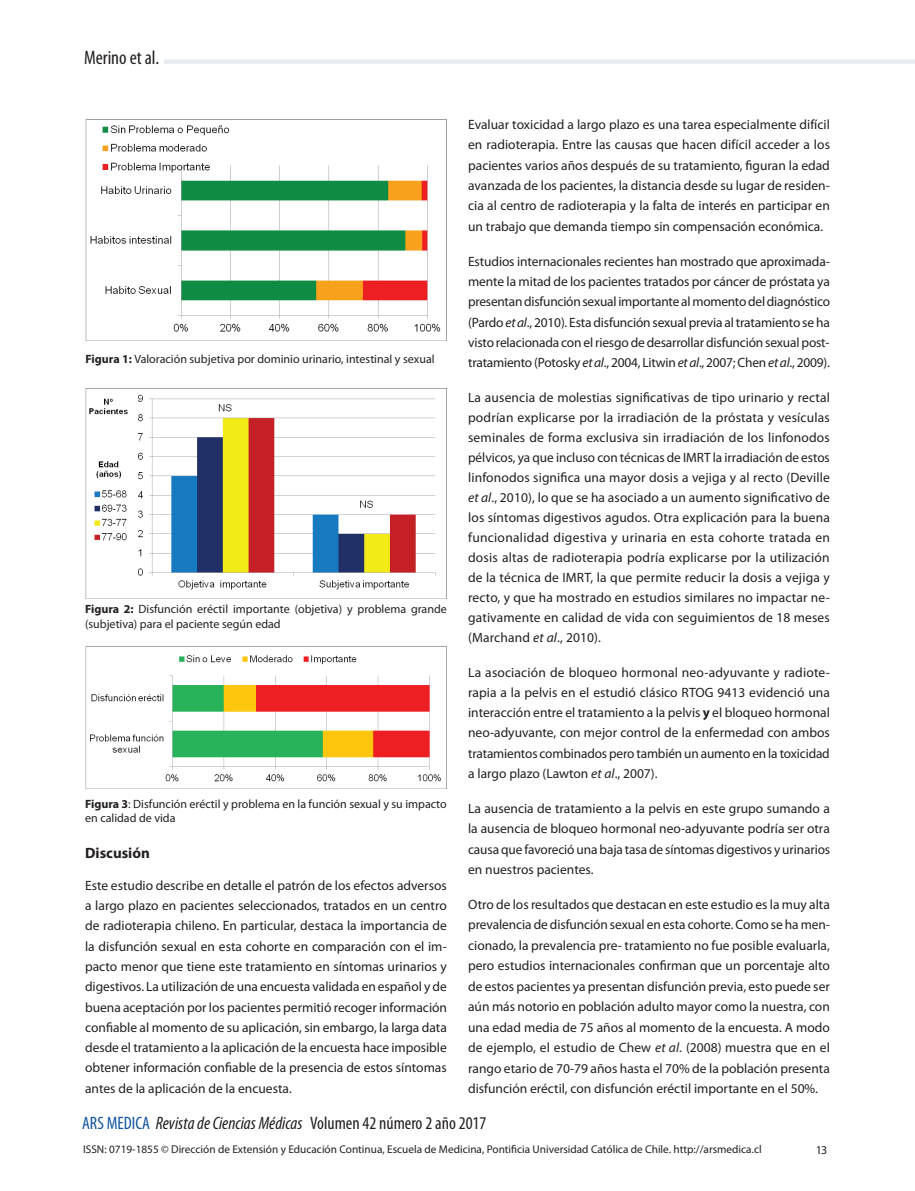
<style>
.page{position:relative;width:915px;height:1191px;background:#fff}
.page>*{position:absolute;margin:0;border:0;box-sizing:border-box;transform-origin:0 0}
.t1{font:condensed 19.5px "Myriad Pro";color:#231f20}
.t2{font:italic condensed 18px "Myriad Pro";color:#231f20}
.t3{font:700 15px "Myriad Pro";color:#231f20}
.t4{font:13.5px/20.2px "Myriad Pro";color:#231f20;text-align:justify}
.t5{font:12px/14.4px "Myriad Pro";color:#231f20}
.t6{font:11.25px "Myriad Pro";color:#231f20}
.s1{font-weight:700}
.s2{font-style:italic}
.s3{font-style:normal;color:#13559f}
.s4{font-style:normal}
</style>
<div class="page">
<div style="left:164px;top:59px;width:750px;height:5px;background:#e7ecf1"></div>
<img style="left:85px;top:119px;width:361px;height:222px">
<img style="left:85px;top:388px;width:361px;height:211px">
<img style="left:85px;top:647px;width:361px;height:142px">
<h1 class="t1" style="left:84px;top:47px;width:77px">Merino et al.</h1>
<p class="t5" style="left:85px;top:351px;width:350px"><span class="s1">Figura 1:</span> Valoración subjetiva por dominio urinario, intestinal y sexual</p>
<p class="t5" style="left:85px;top:602px;width:363px"><span class="s1">Figura 2:</span> Disfunción eréctil importante (objetiva) y problema grande (subjetiva) para el paciente según edad</p>
<p class="t5" style="left:85px;top:796px;width:363px"><span class="s1">Figura 3</span>: Disfunción eréctil y problema en la función sexual y su impacto en calidad de vida</p>
<p class="t3" style="left:85px;top:843px;width:66px">Discusión</p>
<p class="t4" style="left:85px;top:875px;width:363px">Este estudio describe en detalle el patrón de los efectos adversos a largo plazo en pacientes seleccionados, tratados en un centro de radioterapia chileno. En particular, destaca la importancia de la disfunción sexual en esta cohorte en comparación con el im&shy;pacto menor que tiene este tratamiento en síntomas urinarios y digestivos. La utilización de una encuesta validada en español y de buena aceptación por los pacientes permitió recoger información confiable al momento de su aplicación, sin embargo, la larga data desde el tratamiento a la aplicación de la encuesta hace imposible obtener información confiable de la presencia de estos síntomas antes de la aplicación de la encuesta.</p>
<p class="t4" style="left:468px;top:114px;width:363px">Evaluar toxicidad a largo plazo es una tarea especialmente difícil en radioterapia. Entre las causas que hacen difícil acceder a los pacientes varios años después de su tratamiento, figuran la edad avanzada de los pacientes, la distancia desde su lugar de residen&shy;cia al centro de radioterapia y la falta de interés en participar en un trabajo que demanda tiempo sin compensación económica.</p>
<p class="t4" style="left:468px;top:251px;width:363px">Estudios internacionales recientes han mostrado que aproximada&shy;mente la mitad de los pacientes tratados por cáncer de próstata ya presentan disfunción sexual importante al momento del diagnóstico (Pardo <span class="s2">et al</span>., 2010). Esta disfunción sexual previa al tratamiento se ha visto relacionada con el riesgo de desarrollar disfunción sexual post&shy;tratamiento (Potosky <span class="s2">et al</span>., 2004, Litwin <span class="s2">et al</span>., 2007; Chen <span class="s2">et al</span>., 2009).</p>
<p class="t4" style="left:468px;top:387px;width:363px">La ausencia de molestias significativas de tipo urinario y rectal podrían explicarse por la irradiación de la próstata y vesículas seminales de forma exclusiva sin irradiación de los linfonodos pélvicos, ya que incluso con técnicas de IMRT la irradiación de estos linfonodos significa una mayor dosis a vejiga y al recto (Deville <span class="s2">et al</span>., 2010), lo que se ha asociado a un aumento significativo de los síntomas digestivos agudos. Otra explicación para la buena funcionalidad digestiva y urinaria en esta cohorte tratada en dosis altas de radioterapia podría explicarse por la utilización de la técnica de IMRT, la que permite reducir la dosis a vejiga y recto, y que ha mostrado en estudios similares no impactar ne&shy;gativamente en calidad de vida con seguimientos de 18 meses (Marchand <span class="s2">et al</span>., 2010).</p>
<p class="t4" style="left:468px;top:662px;width:363px">La asociación de bloqueo hormonal neo-adyuvante y radiote&shy;rapia a la pelvis en el estudió clásico RTOG 9413 evidenció una interacción entre el tratamiento a la pelvis <span class="s1">y</span> el bloqueo hormonal neo-adyuvante, con mejor control de la enfermedad con ambos tratamientos combinados pero también un aumento en la toxicidad a largo plazo (Lawton <span class="s2">et al</span>., 2007).</p>
<p class="t4" style="left:468px;top:798px;width:363px">La ausencia de tratamiento a la pelvis en este grupo sumando a la ausencia de bloqueo hormonal neo-adyuvante podría ser otra causa que favoreció una baja tasa de síntomas digestivos y urinarios en nuestros pacientes.</p>
<p class="t4" style="left:468px;top:894px;width:363px">Otro de los resultados que destacan en este estudio es la muy alta prevalencia de disfunción sexual en esta cohorte. Como se ha men&shy;cionado, la prevalencia pre- tratamiento no fue posible evaluarla, pero estudios internacionales confirman que un porcentaje alto de estos pacientes ya presentan disfunción previa, esto puede ser aún más notorio en población adulto mayor como la nuestra, con una edad media de 75 años al momento de la encuesta. A modo de ejemplo, el estudio de Chew <span class="s2">et al</span>. (2008) muestra que en el rango etario de 70-79 años hasta el 70% de la población presenta disfunción eréctil, con disfunción eréctil importante en el 50%.</p>
<h2 class="t2" style="left:82px;top:1112px;width:405px"><span class="s3">ARS MEDICA</span> Revista de Ciencias Médicas <span class="s4">Volumen 42 número 2 año 2017</span></h2>
<p class="t6" style="left:83px;top:1141px;width:679px">ISSN: 0719-1855 © Dirección de Extensión y Educación Continua, Escuela de Medicina, Pontificia Universidad Católica de Chile. http://arsmedica.cl</p>
<p class="t5" style="left:815px;top:1142px;width:13px">13</p>
</div>
